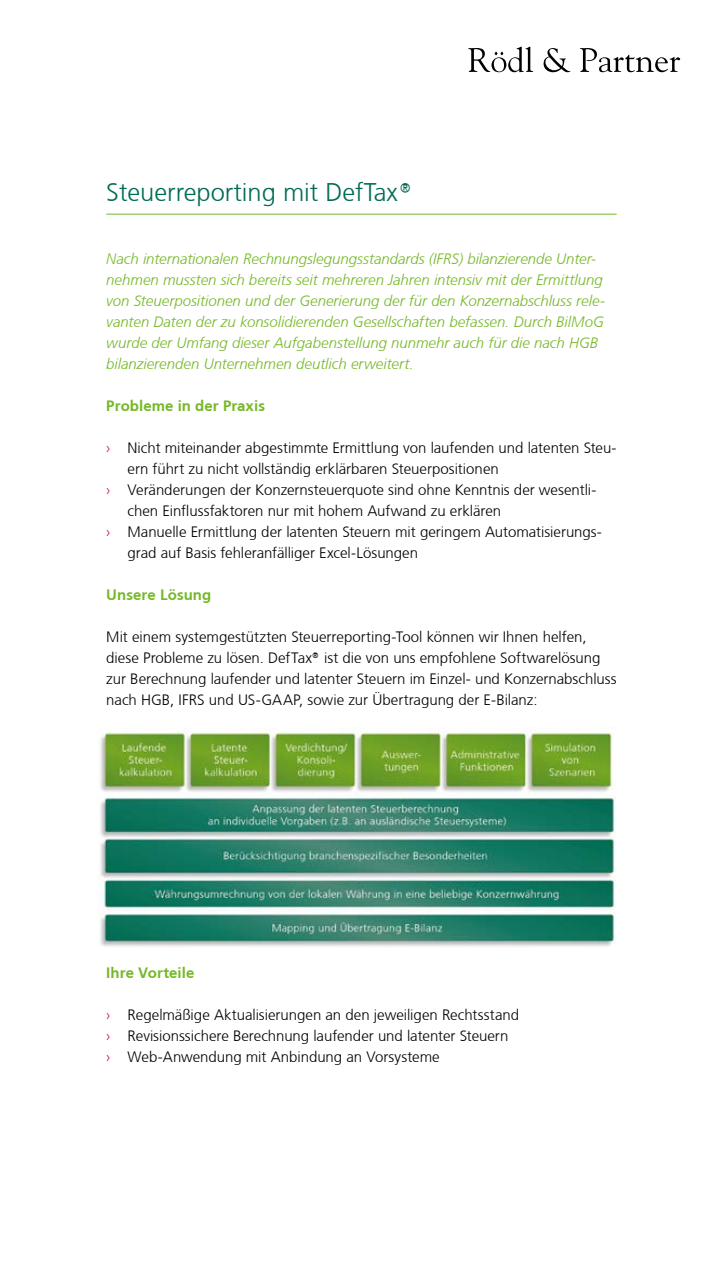
<style>
.page{position:relative;width:723px;height:1263px;background:#fff}
.page>*{position:absolute;margin:0;border:0;box-sizing:border-box;transform-origin:0 0}
.t1{font:300 25.5px "Frutiger CE";color:#006b52}
.t2{font:300 15px/21px "Frutiger CE";letter-spacing:-.005em;color:#000}
.t3{font:italic 300 15px/21px "Frutiger CE";color:#76b828}
.t4{font:700 15px "Frutiger CE";letter-spacing:.005em;color:#76b828}
.s1{color:#c7105c}
</style>
<div class="page">
<svg style="left:468px;top:47px;width:65px;height:25px"></svg>
<svg style="left:543px;top:48px;width:27px;height:24px"></svg>
<svg style="left:580px;top:48px;width:100px;height:24px"></svg>
<hr style="left:106px;top:214px;width:511px;height:1px;background:#76b828">
<img style="left:99px;top:728px;width:517px;height:219px">
<h1 class="t1" style="left:106px;top:177px;width:311px">Steuerreporting mit DefTax®</h1>
<p class="t3" style="left:106px;top:248px;width:500px">Nach internationalen Rechnungslegungsstandards (IFRS) bilanzierende Unter&shy;nehmen mussten sich bereits seit mehreren Jahren intensiv mit der Ermittlung von Steuerpositionen und der Generierung der für den Konzernabschluss rele&shy;vanten Daten der zu konsolidierenden Gesellschaften befassen. Durch BilMoG wurde der Umfang dieser Aufgabenstellung nunmehr auch für die nach HGB bilanzierenden Unternehmen deutlich erweitert.</p>
<p class="t4" style="left:106px;top:397px;width:160px">Probleme in der Praxis</p>
<p class="t2" style="left:106px;top:437px;width:512px"><span class="s1">›</span> Nicht miteinander abgestimmte Ermittlung von laufenden und latenten Steu-</p>
<p class="t2" style="left:128px;top:458px;width:373px">ern führt zu nicht vollständig erklärbaren Steuerpositionen</p>
<p class="t2" style="left:106px;top:479px;width:492px"><span class="s1">›</span> Veränderungen der Konzernsteuerquote sind ohne Kenntnis der wesentli-</p>
<p class="t2" style="left:128px;top:500px;width:375px">chen Einflussfaktoren nur mit hohem Aufwand zu erklären</p>
<p class="t2" style="left:106px;top:521px;width:497px"><span class="s1">›</span> Manuelle Ermittlung der latenten Steuern mit geringem Automatisierungs-</p>
<p class="t2" style="left:128px;top:542px;width:292px">grad auf Basis fehleranfälliger Excel-Lösungen</p>
<p class="t4" style="left:106px;top:586px;width:107px">Unsere Lösung</p>
<p class="t2" style="left:106px;top:626px;width:512px">Mit einem systemgestützten Steuerreporting-Tool können wir Ihnen helfen, diese Probleme zu lösen. DefTax® ist die von uns empfohlene Softwarelösung zur Berechnung laufender und latenter Steuern im Einzel- und Konzernabschluss nach HGB, IFRS und US-GAAP, sowie zur Übertragung der E-Bilanz:</p>
<p class="t4" style="left:106px;top:964px;width:90px">Ihre Vorteile</p>
<p class="t2" style="left:106px;top:1004px;width:414px"><span class="s1">›</span> Regelmäßige Aktualisierungen an den jeweiligen Rechtsstand <span class="s1">›</span> Revisionssichere Berechnung laufender und latenter Steuern<br><span class="s1">›</span> Web-Anwendung mit Anbindung an Vorsysteme</p>
</div>
